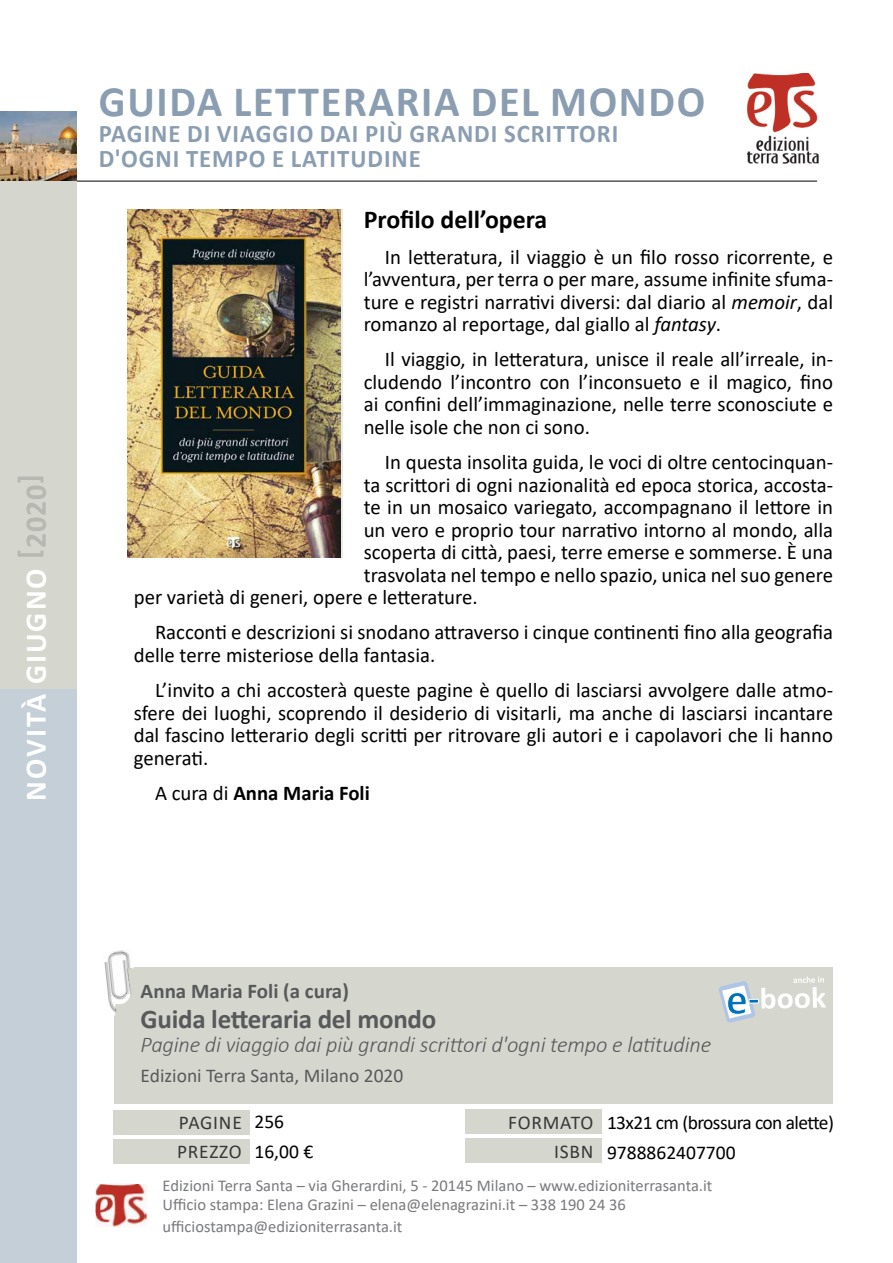
<style>
.page{position:relative;width:893px;height:1263px;background:#fff}
.page>*{position:absolute;margin:0;border:0;box-sizing:border-box;transform-origin:0 0}
.t1{font:700 43.5px "Calibri";letter-spacing:.04em;color:#8a9db1}
.t2{font:700 30px "Calibri";letter-spacing:.07em;color:#fff}
.t3{font:700 30px "Calibri";color:#b6b9b2}
.t4{font:700 27px "Calibri";letter-spacing:-.01em;color:#58595b}
.t5{font:700 25.8px "Calibri";color:#000}
.t6{font:700 25.5px/25.5px "Calibri";letter-spacing:.04em;color:#8a9db1}
.t7{font:italic 300 22.5px "Calibri";letter-spacing:-.01em;color:#58595b}
.t8{font:21px/45px "Calibri";color:#000;text-align:right}
.t9{font:700 21px "Calibri";color:#000}
.t10{font:700 21px "Calibri";color:#58595b}
.t11{font:19.5px/30px "Calibri";letter-spacing:-.03em;color:#000}
.t12{font:19.5px "Calibri";color:#58595b}
.t13{font:19.5px/29.5px "Calibri";letter-spacing:.04em;color:#383839}
.t14{font:16.5px/19.2px "Calibri";color:#797a7d}
.s1{font-style:italic}
.s2{font-weight:400}
</style>
<div class="page">
<img style="left:748px;top:73px;width:71px;height:90px">
<img style="left:0;top:111px;width:77px;height:52px">
<img style="left:95px;top:1184px;width:52px;height:43px">
<div style="left:0;top:689px;width:77px;height:574px;background:#c4cfd7"></div>
<hr style="left:77px;top:181px;width:740px;height:1px;background:#000">
<div style="left:0;top:163px;width:77px;height:526px;background:#d5d7ce"></div>
<div style="left:114px;top:967px;width:719px;height:137px;background:#d5d7ce"></div>
<div style="left:105px;top:950px;width:27px;height:62px;background:#fff"></div>
<img style="left:104px;top:950px;width:30px;height:46px">
<img style="left:107px;top:993px;width:24px;height:23px">
<div style="left:465px;top:1138px;width:137px;height:25px;background:#d5d7ce"></div>
<div style="left:465px;top:1108px;width:137px;height:25px;background:#d5d7ce"></div>
<div style="left:114px;top:1139px;width:136px;height:25px;background:#d5d7ce"></div>
<div style="left:114px;top:1110px;width:136px;height:25px;background:#d5d7ce"></div>
<img style="left:128px;top:209px;width:212px;height:348px">
<svg style="left:719px;top:976px;width:107px;height:47px"></svg>
<h2 class="t3" style="left:9px;top:484px;width:11px;rotate:-90deg">[</h2>
<h2 class="t3" style="left:15px;top:548px;width:65px;rotate:-90deg">2020</h2>
<h2 class="t3" style="left:9px;top:559px;width:11px;rotate:-90deg">]</h2>
<h2 class="t2" style="left:15px;top:800px;width:234px;rotate:-90deg">NOVITÀ GIUGNO</h2>
<h1 class="t1" style="left:99px;top:71px;width:608px">GUIDA LETTERARIA DEL MONDO</h1>
<p class="t6" style="left:99px;top:120px;width:521px">PAGINE DI VIAGGIO DAI PIÙ GRANDI SCRITTORI<br>D'OGNI TEMPO E LATITUDINE</p>
<p class="t5" style="left:364px;top:202px;width:185px">Profilo dell’opera</p>
<p class="t8" style="left:364px;top:234px;width:471px">In letteratura il, viaggio è un filo rosso ricorrente e, ture e registri narrativi diversi: dal diario al <span class="s1">memoir</span>, dal</p>
<p class="t8" style="left:364px;top:256px;width:471px;text-align:left">’l avventura, per terra o per mare, assume infinite sfuma&shy;romanzo al reportage, dal giallo al <span class="s1">fantasy</span>.</p>
<p class="t8" style="left:364px;top:359px;width:471px">cludendo ’l incontro con ’l inconsueto e il magico, fino</p>
<p class="t8" style="left:364px;top:336px;width:471px">Il viaggio in, letteratura, unisce il reale all’irreale in, -<br>ai confini dell’immaginazione, nelle terre sconosciute e</p>
<p class="t8" style="left:364px;top:404px;width:228px">nelle isole che non ci sono.</p>
<p class="t8" style="left:385px;top:439px;width:450px">In questa insolita guida le, voci di oltre centocinquan-</p>
<p class="t8" style="left:364px;top:462px;width:471px">ta scrittori di ogni nazionalità ed epoca storica, accosta-</p>
<p class="t8" style="left:364px;top:484px;width:471px">te in un mosaico variegato, accompagnano il lettore in</p>
<p class="t8" style="left:364px;top:507px;width:471px">un vero e proprio tour narrativo intorno al mondo, alla</p>
<p class="t8" style="left:364px;top:529px;width:471px">scoperta di città, paesi, terre emerse e sommerse È. una</p>
<p class="t8" style="left:364px;top:552px;width:471px">trasvolata nel tempo e nello spazio, unica nel suo genere</p>
<p class="t8" style="left:134px;top:574px;width:346px">per varietà di generi, opere e letterature.</p>
<p class="t8" style="left:134px;top:621px;width:701px;line-height:22.5px;text-align:left;text-indent:21px">Racconti e descrizioni si snodano attraverso i cinque continenti fi no alla geografia delle terre misteriose della fantasia.</p>
<p class="t8" style="left:134px;top:667px;width:701px">’L invito a chi accosterà queste pagine è quello di lasciarsi avvolgere dalle atmo&shy;dal fascino letterario degli scritti per ritrovare gli autori ie capolavori che li hanno</p>
<p class="t8" style="left:134px;top:735px;width:76px">generati.</p>
<p class="t8" style="left:134px;top:690px;width:701px">sfere dei luoghi, scoprendo il desiderio di visitarli, ma anche di lasciarsi incantare</p>
<p class="t9" style="left:155px;top:778px;width:216px"><span class="s2">A cura di</span> Anna Maria Foli</p>
<p class="t10" style="left:141px;top:976px;width:210px">Anna Maria Foli a( cura(</p>
<p class="t4" style="left:141px;top:1000px;width:297px">Guida letteraria del mondo</p>
<p class="t7" style="left:141px;top:1030px;width:572px">Pagine di viaggio dai più grandi scrittori 'd ogni tempo e latitudine</p>
<p class="t12" style="left:141px;top:1062px;width:264px">Edizioni Terra Santa, Milano 2020</p>
<p class="t13" style="left:177px;top:1107px;width:66px">PAGINE<br>PREZZO</p>
<p class="t11" style="left:254px;top:1106px;width:60px">256<br>16,00 €</p>
<p class="t11" style="left:607px;top:1107px;width:228px">13x21 cm (brossura con alette(<br>9788862407700</p>
<p class="t13" style="left:508px;top:1107px;width:87px;text-align:right">FORMATO<br>ISBN</p>
<p class="t14" style="left:163px;top:1175px;width:551px">Edizioni Terra Santa – via Gherardini -5, 20145 Milano – www.edizioniterrasanta i t.<br>Ufficio stampa: Elena Grazini – elena@elenagrazini –i t. 338 190 24 36</p>
<p class="t14" style="left:163px;top:1217px;width:241px">ufficiostampa@edizioniterrasanta i t.</p>
</div>
